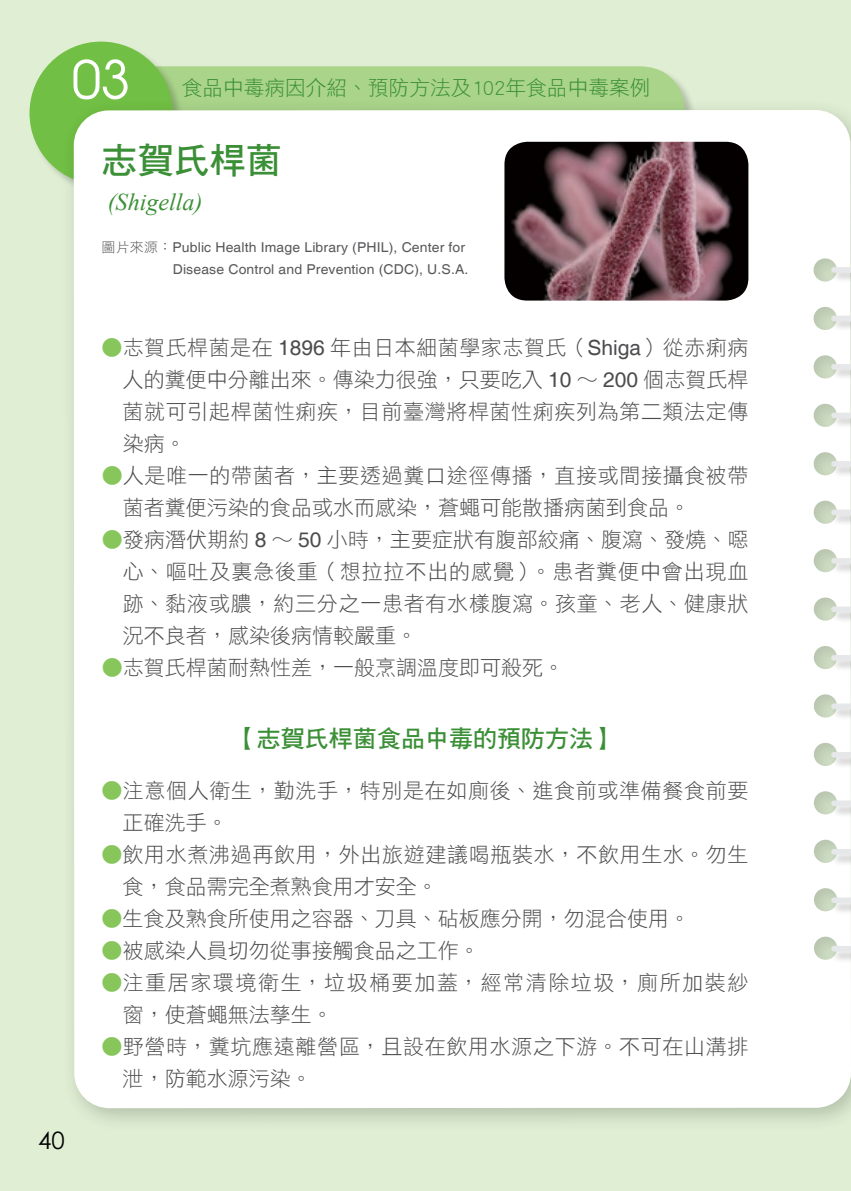
<style>
.page{position:relative;width:851px;height:1191px;background:#fff}
.page>*{position:absolute;margin:0;border:0;box-sizing:border-box;transform-origin:0 0}
.t1{font:52.4px "Avian";color:#fff}
.t2{font:36px "DF Hei Std W7";color:#3b8f36}
.t3{font:24px "DF Hei Std W7";color:#3b8f36}
.t4{font:italic 24px "Times New Roman";color:#3b8f36}
.t5{font:24px "Century Gothic";color:#000}
.t6{font:21px/32px "DF Hei Std W3";letter-spacing:.03em;color:#4c4c4e}
.t7{font:21px "DF Hei Std W3";color:#4c4c4e}
.t8{font:21px/32px "DF Hei Std W3";letter-spacing:.075em;color:#4c4c4e}
.t9{font:20.6px "DF Hei Std W3";color:#3b8f36}
.t10{font:13.6px/22px "Helvetica";letter-spacing:.01em;color:#58585b;text-align:right}
.s1{font-family:"DF Hei Std W3"}
.s2{color:#87c65b}
.s3{font-family:"Helvetica"}
</style>
<div class="page">
<hr style="left:850px;top:0;width:1px;height:1191px;background:#e0efd4">
<div style="left:0;top:0;width:850px;height:1191px;background:#e0efd4"></div>
<div style="left:69px;top:66px;width:616px;height:98px;background:#aad48a;border-radius:46px"></div>
<div style="left:29px;top:41px;width:155px;height:156px;background:#000;opacity:.2"></div>
<div style="left:29px;top:42px;width:144px;height:143px;background:#71bf44;border-radius:50%"></div>
<div style="left:60px;top:97px;width:790px;height:1036px;background:#000;opacity:.2"></div>
<div style="left:74px;top:110px;width:776px;height:998px;background:#fff"></div>
<div style="left:831px;top:266px;width:19px;height:697px;background:#000;opacity:.2"></div>
<div style="left:833px;top:267px;width:17px;height:6px;background:#e6e7e8"></div>
<div style="left:833px;top:315px;width:17px;height:6px;background:#e6e7e8"></div>
<div style="left:833px;top:364px;width:17px;height:6px;background:#e6e7e8"></div>
<div style="left:833px;top:412px;width:17px;height:6px;background:#e6e7e8"></div>
<div style="left:833px;top:461px;width:17px;height:6px;background:#e6e7e8"></div>
<div style="left:833px;top:509px;width:17px;height:6px;background:#e6e7e8"></div>
<div style="left:833px;top:558px;width:17px;height:6px;background:#e6e7e8"></div>
<div style="left:833px;top:606px;width:17px;height:6px;background:#e6e7e8"></div>
<div style="left:833px;top:655px;width:17px;height:5px;background:#e6e7e8"></div>
<div style="left:833px;top:703px;width:17px;height:6px;background:#e6e7e8"></div>
<div style="left:833px;top:752px;width:17px;height:5px;background:#e6e7e8"></div>
<div style="left:833px;top:800px;width:17px;height:6px;background:#e6e7e8"></div>
<div style="left:833px;top:849px;width:17px;height:5px;background:#e6e7e8"></div>
<div style="left:833px;top:897px;width:17px;height:6px;background:#e6e7e8"></div>
<div style="left:833px;top:946px;width:17px;height:5px;background:#e6e7e8"></div>
<img style="left:504px;top:142px;width:244px;height:158px">
<h1 class="t1" style="left:72px;top:49px;width:60px">03</h1>
<p class="t9" style="left:182px;top:76px;width:470px">食品中毒病因介紹、預防方法及102年食品中毒案例</p>
<h2 class="t2" style="left:102px;top:140px;width:182px">志賀氏桿菌</h2>
<p class="t4" style="left:108px;top:185px;width:96px">(Shigella)</p>
<p class="t10" style="left:102px;top:237px;width:368px"><span class="s1">圖片來源：</span>Public Health Image Library (PHIL), Center for<br>Disease Control and Prevention (CDC), U.S.A.</p>
<p class="t5" style="left:38px;top:1123px;width:28px">40</p>
<p class="t6" style="left:123px;top:331px;width:627px;text-align:justify;text-indent:-21px"><span class="s2">●</span>志賀氏桿菌是在 <span class="s3">1896</span> 年由日本細菌學家志賀氏（<span class="s3">Shiga</span>）從赤痢病人的糞便中分離出來。傳染力很強，只要吃入 <span class="s3">10</span> ～ <span class="s3">200</span> 個志賀氏桿菌就可引起桿菌性痢疾，目前臺灣將桿菌性痢疾列為第二類法定傳染病。</p>
<p class="t6" style="left:123px;top:459px;width:627px;text-indent:-21px"><span class="s2">●</span>人是唯一的帶菌者，主要透過糞口途徑傳播，直接或間接攝食被帶菌者糞便污染的食品或水而感染，蒼蠅可能散播病菌到食品。</p>
<p class="t6" style="left:123px;top:523px;width:627px;text-align:justify;text-indent:-21px"><span class="s2">●</span>發病潛伏期約 <span class="s3">8</span> ～ <span class="s3">50</span> 小時，主要症狀有腹部絞痛、腹瀉、發燒、噁心、嘔吐及裏急後重（想拉拉不出的感覺）。患者糞便中會出現血跡、黏液或膿，約三分之一患者有水樣腹瀉。孩童、老人、健康狀況不良者，感染後病情較嚴重。</p>
<p class="t7" style="left:102px;top:656px;width:463px"><span class="s2">●</span>志賀氏桿菌耐熱性差，一般烹調溫度即可殺死。</p>
<p class="t3" style="left:233px;top:725px;width:386px">【志賀氏桿菌食品中毒的預防方法】</p>
<p class="t6" style="left:123px;top:774px;width:627px;text-indent:-21px"><span class="s2">●</span>注意個人衛生，勤洗手，特別是在如廁後、進食前或準備餐食前要正確洗手。</p>
<p class="t6" style="left:123px;top:838px;width:627px;text-indent:-21px"><span class="s2">●</span>飲用水煮沸過再飲用，外出旅遊建議喝瓶裝水，不飲用生水。勿生食，食品需完全煮熟食用才安全。</p>
<p class="t7" style="left:102px;top:907px;width:590px"><span class="s2">●</span>生食及熟食所使用之容器、刀具、砧板應分開，勿混合使用。</p>
<p class="t7" style="left:102px;top:939px;width:379px"><span class="s2">●</span>被感染人員切勿從事接觸食品之工作。</p>
<p class="t8" style="left:123px;top:966px;width:627px;text-indent:-21px"><span class="s2">●</span>注重居家環境衛生，垃圾桶要加蓋，經常清除垃圾，廁所加裝紗窗，使蒼蠅無法孳生。</p>
<p class="t6" style="left:123px;top:1030px;width:627px;text-indent:-21px"><span class="s2">●</span>野營時，糞坑應遠離營區，且設在飲用水源之下游。不可在山溝排泄，防範水源污染。</p>
</div>
